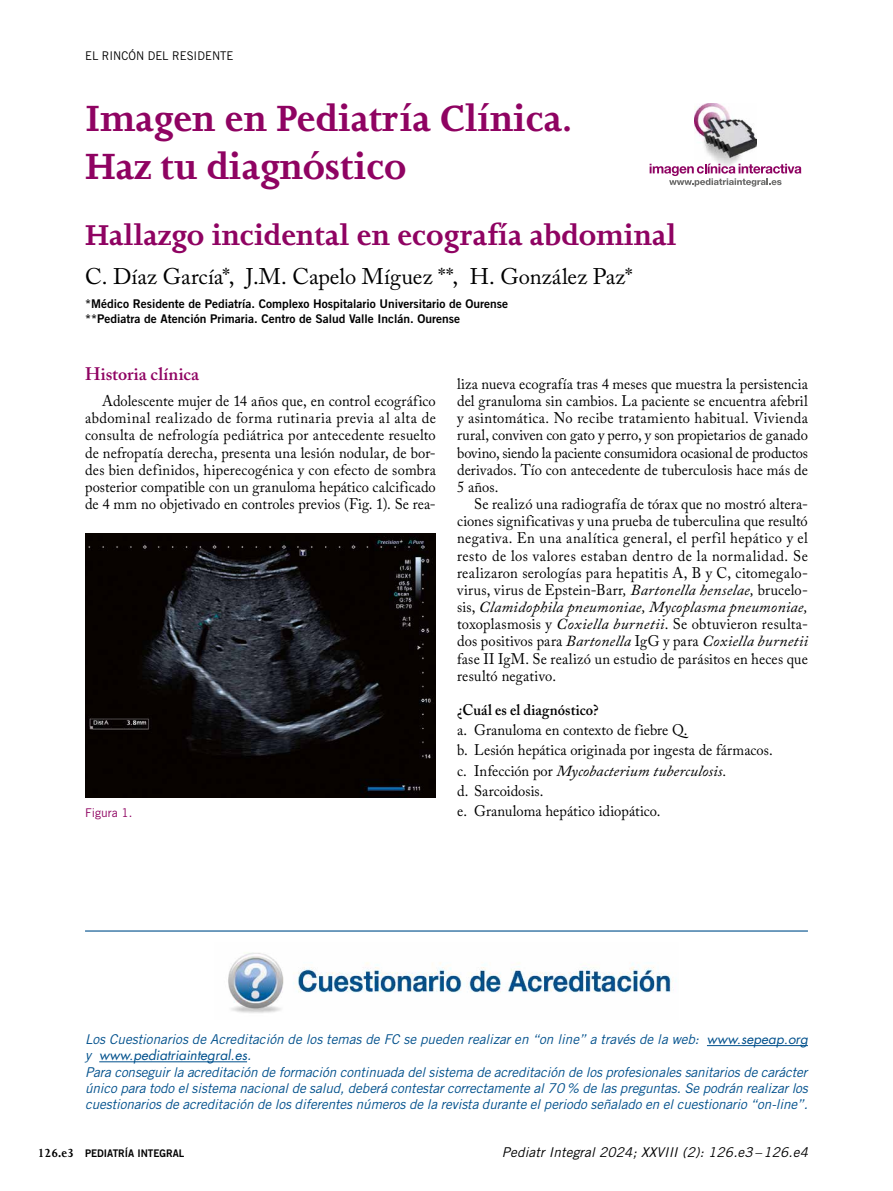
<style>
.page{position:relative;width:893px;height:1191px;background:#fff}
.page>*{position:absolute;margin:0;border:0;box-sizing:border-box;transform-origin:0 0}
.t1{font:700 42px/48px "Joanna MT Std";color:#8f0362}
.t2{font:700 33px "Joanna MT Std";color:#8f0362}
.t3{font:22.5px "Adobe Caslon Pro";color:#000}
.t4{font:600 18px "Adobe Caslon Pro";letter-spacing:.005em;color:#8f0362}
.t5{font:15.3px/17.1px "Adobe Caslon Pro";letter-spacing:.005em;color:#000;text-align:justify;scale:.95 1}
.t6{font:600 15.3px "Adobe Caslon Pro";letter-spacing:.01em;color:#000;scale:.95 1}
.t7{font:italic 13.5px/16.2px "Trade Gothic";color:#00508c;text-align:justify}
.t8{font:italic 13.5px "Trade Gothic";letter-spacing:.01em;color:#000}
.t9{font:italic 13.5px "Futura";color:#00508c}
.t10{font:12px/15px "Trade Gothic Bold Two";color:#000}
.t11{font:12px "Trade Gothic";color:#000;scale:.95 1}
.t12{font:12px "Trade Gothic";color:#8f0362}
.t13{font:10.5px "Trade Gothic Bold Two";color:#000;scale:.95 1}
.s1{font-weight:600}
.s2{font-style:italic}
.s3{font-family:"Futura"}
.s4{font-family:"Trade Gothic"}
.s5{font-family:"Joanna MT Std";font-weight:700;font-size:13.5px}
</style>
<div class="page">
<img style="left:85px;top:533px;width:351px;height:264px">
<img style="left:695px;top:103px;width:61px;height:61px">
<svg style="left:650px;top:164px;width:151px;height:23px"></svg>
<hr style="left:707px;top:1045px;width:101px;height:1px;background:#00508c">
<hr style="left:99px;top:1061px;width:148px;height:1px;background:#00508c">
<img style="left:228px;top:952px;width:448px;height:61px">
<hr style="left:85px;top:930px;width:723px;height:1px;background:#00508c">
<p class="t11" style="left:85px;top:49px;width:158px">EL RINCÓN DEL RESIDENTE</p>
<h1 class="t1" style="left:85px;top:94px;width:489px">Imagen en Pediatría Clínica<span class="s1">.<br></span>Haz tu diagnóstico</h1>
<h2 class="t2" style="left:85px;top:217px;width:593px">Hallazgo incidental en ecografía abdominal</h2>
<h3 class="t3" style="left:85px;top:263px;width:549px">C. Díaz García*, J.M. Capelo Míguez **, H. González Paz*</h3>
<p class="t10" style="left:85px;top:296px;width:424px">*Médico Residente de Pediatría. Complexo Hospitalario Universitario de Ourense **Pediatra de Atención Primaria. Centro de Salud Valle Inclán. Ourense</p>
<p class="t4" style="left:85px;top:363px;width:116px">Historia clínica</p>
<p class="t5" style="left:85px;top:392px;width:371px;text-indent:17px">Adolescente mujer de 14 años que, en control ecográfico abdominal realizado de forma rutinaria previa al alta de consulta de nefrología pediátrica por antecedente resuelto de nefropatía derecha, presenta una lesión nodular, de bor&shy;des bien definidos, hiperecogénica y con efecto de sombra posterior compatible con un granuloma hepático calcificado de 4 mm no objetivado en controles previos (Fig. 1). Se rea-</p>
<p class="t5" style="left:457px;top:375px;width:371px">liza nueva ecografía tras 4 meses que muestra la persistencia del granuloma sin cambios. La paciente se encuentra afebril y asintomática. No recibe tratamiento habitual. Vivienda rural, conviven con gato y perro, y son propietarios de ganado bovino, siendo la paciente consumidora ocasional de productos derivados. Tío con antecedente de tuberculosis hace más de 5 años.</p>
<p class="t5" style="left:457px;top:495px;width:371px;text-indent:17px">Se realizó una radiografía de tórax que no mostró altera&shy;ciones significativas y una prueba de tuberculina que resultó negativa. En una analítica general, el perfil hepático y el resto de los valores estaban dentro de la normalidad. Se realizaron serologías para hepatitis A, B y C, citomegalo&shy;virus, virus de Epstein-Barr<span class="s2">, Bartonella henselae,</span> brucelo&shy;sis, <span class="s2">Clamidophila pneumoniae, Mycoplasma pneumoniae, </span>toxoplasmosis y <span class="s2">Coxiella burnetii</span>. Se obtuvieron resulta&shy;dos positivos para <span class="s2">Bartonella</span> IgG y para <span class="s2">Coxiella burnetii </span>fase II IgM. Se realizó un estudio de parásitos en heces que resultó negativo.</p>
<p class="t6" style="left:457px;top:701px;width:151px">¿Cuál es el diagnóstico?</p>
<p class="t5" style="left:457px;top:720px;width:334px;line-height:20.1px;text-align:left">a. Granuloma en contexto de fiebre Q.<br>b. Lesión hepática originada por ingesta de fármacos. c. Infección por <span class="s2">Mycobacterium tuberculosis.<br></span>d. Sarcoidosis.</p>
<p class="t12" style="left:85px;top:805px;width:49px">FIGURA 1.</p>
<p class="t5" style="left:457px;top:802px;width:216px">e. Granuloma hepático idiopático.</p>
<p class="t7" style="left:85px;top:1031px;width:724px">Los Cuestionarios de Acreditación de los temas de FC se pueden realizar en “on line” a través de la web: <span class="s3">www.sepeap.org</span></p>
<p class="t9" style="left:85px;top:1046px;width:168px"><span class="s4">y</span> www.pediatriaintegral.es<span class="s4">.</span></p>
<p class="t7" style="left:85px;top:1063px;width:724px">Para conseguir la acreditación de formación continuada del sistema de acreditación de los profesionales sanitarios de carácter único para todo el sistema nacional de salud, deberá contestar correctamente al 70% de las preguntas. Se podrán realizar los cuestionarios de acreditación de los diferentes números de la revista durante el periodo señalado en el cuestionario “on-line”.</p>
<p class="t8" style="left:502px;top:1143px;width:308px">Pediatr Integral 2024; XXVIII (2): 126.e3–126.e4</p>
<p class="t13" style="left:38px;top:1146px;width:156px"><span class="s5">126.e3</span> PEDIATRÍA INTEGRAL</p>
</div>
